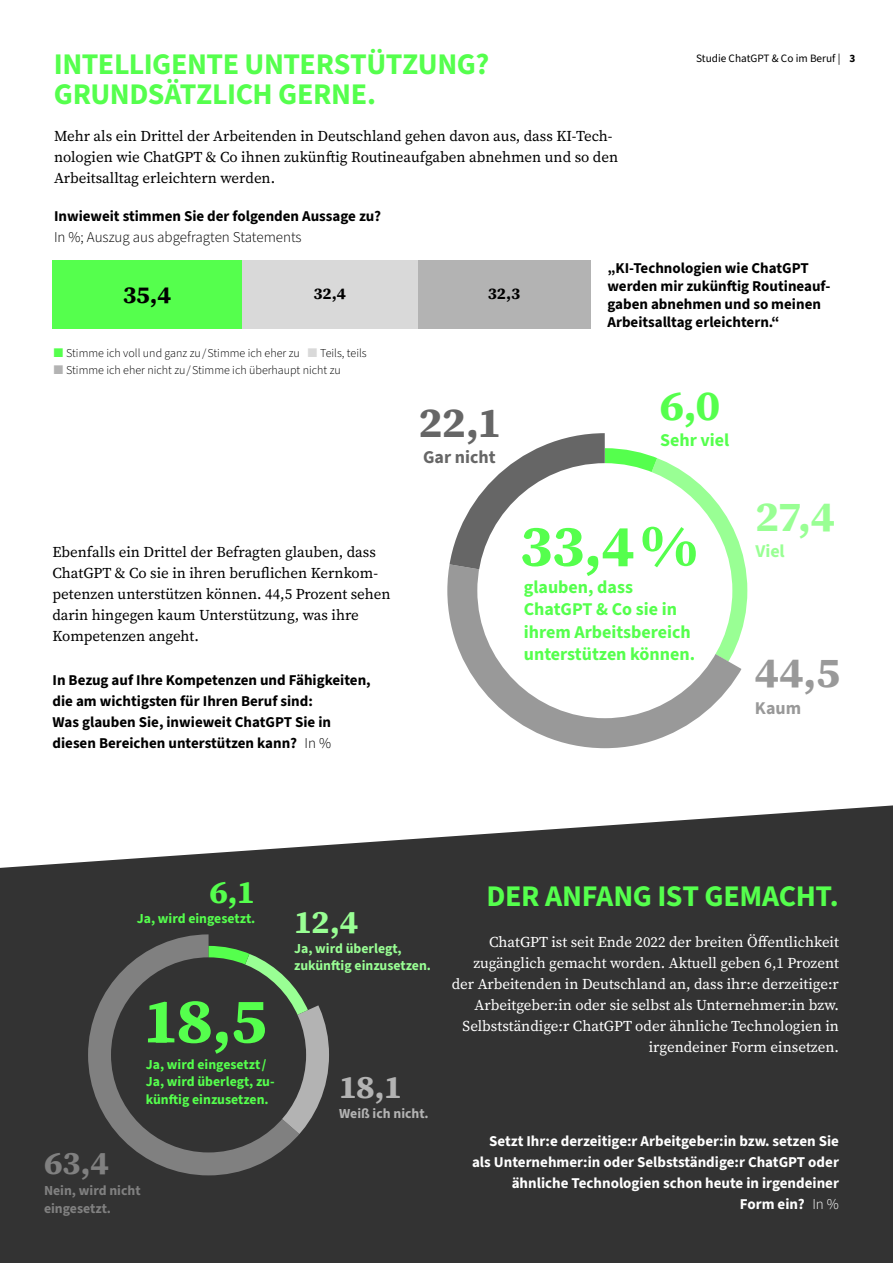
<style>
.page{position:relative;width:893px;height:1263px;background:#fff}
.page>*{position:absolute;margin:0;border:0;box-sizing:border-box;transform-origin:0 0}
.Diagramme_Ziffer_se{font:700 63.75px "Source Serif 4";color:#55ff4d}
.Diagramme_Ziffer_se-2{font:700 58.35px "Source Serif 4";color:#55ff4d}
.Diagramme_Ziffer_se-3{font:700 42.75px "Source Serif 4";color:#666}
.Diagramme_Ziffer_se-4{font:700 42.75px "Source Serif 4";color:#99ff94}
.Diagramme_Ziffer_se-5{font:700 42.75px "Source Serif 4";color:#999}
.Diagramme_Ziffer_se-6{font:700 42.75px "Source Serif 4";color:#55ff4d}
.Diagramme_Ziffer_se-7{font:700 32.7px "Source Serif 4";color:#b3b3b3}
.Diagramme_Ziffer_se-8{font:700 32.7px "Source Serif 4";color:#99ff94}
.Diagramme_Ziffer_se-9{font:700 32.7px "Source Serif 4";color:#808080}
.Diagramme_Ziffer_se-10{font:700 32.7px "Source Serif 4";color:#55ff4d}
.Headline_sans_45{font:700 30px "Source Sans 3";letter-spacing:-.015em;color:#55ff4d}
.Diagramme_Ziffer_se-11{font:700 24.3px "Source Serif 4";color:#000}
.Fließtext_sans_18_2{font:700 18px/22.5px "Source Sans 3";color:#55ff4d}
.Fließtext_sans_16_2{font:700 18px "Source Sans 3";color:#666}
.Fließtext_sans_16_2-2{font:700 18px "Source Sans 3";color:#55ff4d}
.Fließtext_sans_16_2-3{font:700 18px "Source Sans 3";color:#99ff94}
.Fließtext_sans_16_2-4{font:700 18px "Source Sans 3";color:#999}
.Diagramme_Ziffer_se-12{font:700 16.2px "Source Serif 4";color:#000}
.Fließtext_serif_18{font:15px/21px "Source Serif 4 Roman";color:#000}
.Fließtext_sans_18_2-2{font:700 15px/21px "Source Sans 3";color:#000}
.Fließtext_serif_18-2{font:15px/21px "Source Serif 4 Roman";color:#fff;text-align:right}
.Fließtext_sans_18_2-3{font:700 15px/21px "Source Sans 3";color:#fff;text-align:right}
.Fließtext_sans_18_2-4{font:700 13.8px/17.2px "Source Sans 3";color:#55ff4d}
.Fließtext_sans_16_2-5{font:700 13.8px/17.2px "Source Sans 3";color:#99ff94}
.Fließtext_sans_16_2-6{font:700 13.8px/17.2px "Source Sans 3";color:#808080}
.Fließtext_sans_16_2-7{font:700 13.8px "Source Sans 3";color:#55ff4d}
.Fließtext_sans_16_2-8{font:700 13.8px "Source Sans 3";color:#b3b3b3}
.Fließtext_sans_18_2-5{font:300 12px/17.2px "Source Sans 3";color:#000}
.Kapitel_neg_reg{font:11.25px "Source Sans 3";color:#000}
.Seitenzahl_pos{font:700 11.25px "Source Sans 3";color:#000}
.s1{font-weight:300}
</style>
<div class="page">
<svg style="left:0;top:805px;width:893px;height:458px;background:#434343"></svg>
<div style="left:242px;top:261px;width:176px;height:68px;background:#d9d9d9"></div>
<div style="left:418px;top:261px;width:173px;height:68px;background:#b3b3b3"></div>
<div style="left:52px;top:261px;width:190px;height:68px;background:#55ff4d"></div>
<svg style="left:88px;top:934px;width:241px;height:241px;background:#464646"></svg>
<svg style="left:209px;top:946px;width:120px;height:229px;background:#495049"></svg>
<svg style="left:515px;top:582px;width:233px;height:166px;fill:#999"></svg>
<svg style="left:447px;top:433px;width:300px;height:287px"></svg>
<p class="Headline_sans_45" style="left:54px;top:44px;width:437px">INTELLIGENTE UNTERSTÜTZUNG?</p>
<p class="Headline_sans_45" style="left:54px;top:74px;width:324px">GRUNDSÄTZLICH GERNE.</p>
<p class="Fließtext_serif_18" style="left:54px;top:125px;width:566px">Mehr als ein Drittel der Arbeitenden in Deutschland gehen davon aus, dass KI-Tech&shy;nologien wie ChatGPT &amp; Co ihnen zukünftig Routineaufgaben abnehmen und so den<br>Arbeitsalltag erleichtern werden.</p>
<p class="Fließtext_sans_18_2-2" style="left:54px;top:205px;width:329px">Inwieweit stimmen Sie der folgenden Aussage zu?<br><span class="s1">In %; Auszug aus abgefragten Statements</span></p>
<p class="Kapitel_neg_reg" style="left:696px;top:51px;width:146px">Studie ChatGPT &amp; Co im Beruf |</p>
<p class="Seitenzahl_pos" style="left:849px;top:51px;width:7px">3</p>
<p class="Diagramme_Ziffer_se-11" style="left:123px;top:279px;width:50px">35,4</p>
<p class="Diagramme_Ziffer_se-12" style="left:313px;top:283px;width:34px">32,4</p>
<p class="Diagramme_Ziffer_se-12" style="left:488px;top:283px;width:34px">32,3</p>
<p class="Fließtext_sans_18_2-5" style="left:66px;top:345px;width:235px">Stimme ich voll und ganz zu / Stimme ich eher zu</p>
<p class="Fließtext_sans_18_2-5" style="left:66px;top:345px;width:302px;text-indent:254px">Teils, teils<br>Stimme ich eher nicht zu / Stimme ich überhaupt nicht zu</p>
<p class="Diagramme_Ziffer_se-3" style="left:419px;top:394px;width:85px">22,1</p>
<p class="Fließtext_sans_16_2" style="left:423px;top:445px;width:74px">Gar nicht</p>
<p class="Fließtext_sans_18_2-2" style="left:607px;top:260px;width:225px;line-height:18px">„KI-Technologien wie ChatGPT werden mir zukünftig Routineauf&shy;gaben abnehmen und so meinen<br>Arbeitsalltag erleichtern.“</p>
<p class="Diagramme_Ziffer_se-6" style="left:660px;top:377px;width:62px">6,0</p>
<p class="Fließtext_sans_16_2-2" style="left:660px;top:428px;width:71px">Sehr viel</p>
<p class="Fließtext_serif_18" style="left:52px;top:541px;width:339px">Ebenfalls ein Drittel der Befragten glauben, dass ChatGPT &amp; Co sie in ihren beruflichen Kernkom&shy;petenzen unterstützen können. 44,5 Prozent sehen darin hingegen kaum Unterstützung, was ihre Kompetenzen angeht.</p>
<p class="Fließtext_sans_18_2-2" style="left:53px;top:670px;width:320px">In Bezug auf Ihre Kompetenzen und Fähigkeiten, die am wichtigsten für Ihren Beruf sind:<br>Was glauben Sie, inwieweit ChatGPT Sie in diesen Bereichen unterstützen kann? <span class="s1">In %</span></p>
<p class="Diagramme_Ziffer_se-2" style="left:520px;top:507px;width:179px">33,4 %</p>
<p class="Fließtext_sans_18_2" style="left:524px;top:576px;width:173px">glauben, dass<br>ChatGPT &amp; Co sie in ihrem Arbeitsbereich unterstützen können.</p>
<p class="Diagramme_Ziffer_se-4" style="left:755px;top:488px;width:82px">27,4</p>
<p class="Fließtext_sans_16_2-3" style="left:755px;top:539px;width:31px">Viel</p>
<p class="Diagramme_Ziffer_se-5" style="left:755px;top:644px;width:87px">44,5</p>
<p class="Fließtext_sans_16_2-4" style="left:755px;top:696px;width:48px">Kaum</p>
<p class="Diagramme_Ziffer_se-10" style="left:209px;top:870px;width:47px">6,1</p>
<p class="Fließtext_sans_16_2-7" style="left:137px;top:909px;width:120px">Ja, wird eingesetzt.</p>
<p class="Diagramme_Ziffer_se" style="left:143px;top:978px;width:126px">18,5</p>
<p class="Fließtext_sans_18_2-4" style="left:146px;top:1056px;width:130px">Ja, wird eingesetzt /<br>Ja, wird überlegt, zu&shy;künftig einzusetzen.</p>
<p class="Diagramme_Ziffer_se-9" style="left:44px;top:1141px;width:67px">63,4</p>
<p class="Fließtext_sans_16_2-6" style="left:44px;top:1183px;width:98px">Nein, wird nicht eingesetzt.</p>
<p class="Diagramme_Ziffer_se-8" style="left:294px;top:900px;width:66px">12,4</p>
<p class="Fließtext_sans_16_2-5" style="left:294px;top:940px;width:138px">Ja, wird überlegt, zukünftig einzusetzen.</p>
<p class="Diagramme_Ziffer_se-7" style="left:339px;top:1066px;width:65px">18,1</p>
<p class="Fließtext_sans_16_2-8" style="left:339px;top:1105px;width:91px">Weiß ich nicht.</p>
<p class="Headline_sans_45" style="left:487px;top:876px;width:354px">DER ANFANG IST GEMACHT.</p>
<p class="Fließtext_serif_18-2" style="left:489px;top:931px;width:351px">ChatGPT ist seit Ende 2022 der breiten Öffentlichkeit</p>
<p class="Fließtext_serif_18-2" style="left:452px;top:952px;width:389px">zugänglich gemacht worden. Aktuell geben 6,1 Prozent der Arbeitenden in Deutschland an, dass ihr:e derzeitige:r Arbeitgeber:in oder sie selbst als Unternehmer:in bzw.<br>Selbstständige:r ChatGPT oder ähnliche Technologien in irgendeiner Form einsetzen.</p>
<p class="Fließtext_sans_18_2-3" style="left:472px;top:1131px;width:368px">Setzt Ihr:e derzeitige:r Arbeitgeber:in bzw. setzen Sie als Unternehmer:in oder Selbstständige:r ChatGPT oder ähnliche Technologien schon heute in irgendeiner<br>Form ein? <span class="s1">In %</span></p>
</div>
